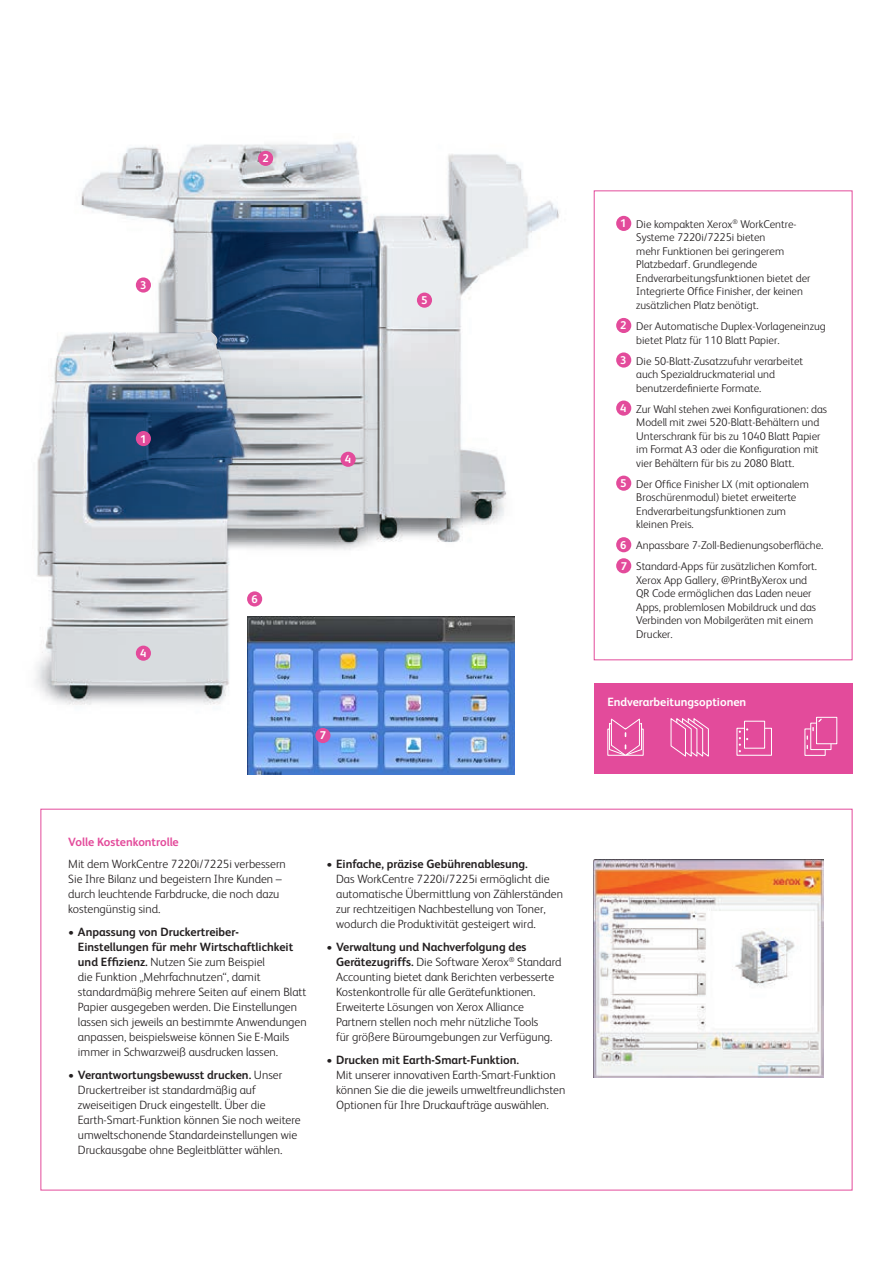
<style>
.page{position:relative;width:893px;height:1263px;background:#fff}
.page>*{position:absolute;margin:0;border:0;box-sizing:border-box;transform-origin:0 0}
.t1{font:300 12px/15px "Xerox Sans";color:#231f20}
.t2{font:700 12px "Xerox Sans";color:#fff}
.t3{font:700 12px "Xerox Sans";color:#e34b9b}
.t4{font:300 11.25px/13.5px "Xerox Sans";color:#231f20}
.t5{font:700 11.25px "Xerox Sans";color:#fff}
.s1{font-weight:700}
.s2{font-weight:700;color:#fff}
</style>
<div class="page">
<img style="left:594px;top:859px;width:229px;height:219px">
<img style="left:81px;top:142px;width:478px;height:408px">
<img style="left:35px;top:316px;width:231px;height:389px">
<img style="left:38px;top:331px;width:206px;height:367px">
<img style="left:247px;top:617px;width:267px;height:158px">
<div style="left:247px;top:591px;width:15px;height:15px;background:#e34b9b;border-radius:50%"></div>
<div style="left:315px;top:728px;width:15px;height:15px;background:#e34b9b;border-radius:50%"></div>
<div style="left:594px;top:683px;width:258px;height:90px;background:#e34b9b"></div>
<div style="left:744px;top:721px;width:21px;height:28px;background:#e34b9b;border:1px solid #fff"></div>
<svg style="left:736px;top:727px;width:36px;height:29px"></svg>
<svg style="left:670px;top:718px;width:39px;height:39px"></svg>
<div style="left:804px;top:728px;width:22px;height:28px;background:#e34b9b;border:1px solid #fff"></div>
<div style="left:810px;top:723px;width:21px;height:27px;background:#e34b9b;border:1px solid #fff"></div>
<div style="left:816px;top:717px;width:21px;height:27px;background:#e34b9b;border:1px solid #fff"></div>
<svg style="left:807px;top:717px;width:16px;height:22px"></svg>
<div style="left:607px;top:728px;width:37px;height:28px;border:1px solid #fff"></div>
<svg style="left:608px;top:718px;width:34px;height:38px"></svg>
<div style="left:616px;top:216px;width:15px;height:15px;background:#e34b9b;border-radius:50%"></div>
<div style="left:616px;top:318px;width:15px;height:15px;background:#e34b9b;border-radius:50%"></div>
<div style="left:616px;top:352px;width:15px;height:16px;background:#e34b9b;border-radius:50%"></div>
<div style="left:616px;top:400px;width:15px;height:16px;background:#e34b9b;border-radius:50%"></div>
<div style="left:616px;top:476px;width:15px;height:15px;background:#e34b9b;border-radius:50%"></div>
<div style="left:616px;top:537px;width:15px;height:15px;background:#e34b9b;border-radius:50%"></div>
<div style="left:616px;top:558px;width:15px;height:15px;background:#e34b9b;border-radius:50%"></div>
<div style="left:594px;top:190px;width:258px;height:470px;border:1px solid #e34b9b"></div>
<div style="left:136px;top:431px;width:15px;height:15px;background:#e34b9b;border-radius:50%"></div>
<div style="left:136px;top:277px;width:15px;height:16px;background:#e34b9b;border-radius:50%"></div>
<div style="left:258px;top:151px;width:15px;height:15px;background:#e34b9b;border-radius:50%"></div>
<div style="left:417px;top:293px;width:15px;height:15px;background:#e34b9b;border-radius:50%"></div>
<div style="left:341px;top:452px;width:15px;height:15px;background:#e34b9b;border-radius:50%"></div>
<div style="left:136px;top:646px;width:15px;height:15px;background:#e34b9b;border-radius:50%"></div>
<p class="t5" style="left:140px;top:277px;width:8px">3</p>
<p class="t5" style="left:140px;top:431px;width:8px">1</p>
<p class="t5" style="left:262px;top:151px;width:8px">2</p>
<p class="t5" style="left:345px;top:452px;width:8px">4</p>
<p class="t5" style="left:421px;top:292px;width:8px">5</p>
<p class="t5" style="left:140px;top:645px;width:8px">4</p>
<p class="t5" style="left:251px;top:591px;width:8px">6</p>
<p class="t5" style="left:320px;top:728px;width:8px">7</p>
<p class="t3" style="left:68px;top:833px;width:112px">Volle Kostenkontrolle</p>
<p class="t1" style="left:68px;top:856px;width:219px">Mit dem WorkCentre 7220i/7225i verbessern Sie Ihre Bilanz und begeistern Ihre Kunden – durch leuchtende Farbdrucke, die noch dazu kostengünstig sind.</p>
<p class="t1" style="left:78px;top:924px;width:230px;text-indent:-10px">• <span class="s1">Anpassung von Druckertreiber-Einstellungen für mehr Wirtschaftlichkeit und Effizienz.</span> Nutzen Sie zum Beispiel<br>die Funktion „Mehrfachnutzen“, damit standardmäßig mehrere Seiten auf einem Blatt Papier ausgegeben werden. Die Einstellungen lassen sich jeweils an bestimmte Anwendungen anpassen, beispielsweise können Sie E-Mails immer in Schwarzweiß ausdrucken lassen.</p>
<p class="t1" style="left:78px;top:1066px;width:224px;text-indent:-10px">• <span class="s1">Verantwortungsbewusst drucken.</span> Unser Druckertreiber ist standardmäßig auf zweiseitigen Druck eingestellt. Über die Earth-Smart-Funktion können Sie noch weitere umweltschonende Standardeinstellungen wie Druckausgabe ohne Begleitblätter wählen.</p>
<p class="t1" style="left:336px;top:856px;width:228px;text-indent:-10px">• <span class="s1">Einfache, präzise Gebührenablesung.<br></span>Das WorkCentre 7220i/7225i ermöglicht die automatische Übermittlung von Zählerständen zur rechtzeitigen Nachbestellung von Toner, wodurch die Produktivität gesteigert wird.</p>
<p class="t1" style="left:336px;top:939px;width:227px;text-indent:-10px">• <span class="s1">Verwaltung und Nachverfolgung des Gerätezugriffs.</span> Die Software Xerox<sup>®</sup> Standard Accounting bietet dank Berichten verbesserte Kostenkontrolle für alle Gerätefunktionen.<br>Erweiterte Lösungen von Xerox Alliance Partnern stellen noch mehr nützliche Tools<br>für größere Büroumgebungen zur Verfügung.</p>
<p class="t1" style="left:336px;top:1051px;width:231px;text-indent:-10px">• <span class="s1">Drucken mit Earth-Smart-Funktion.<br></span>Mit unserer innovativen Earth-Smart-Funktion können Sie die die jeweils umweltfreundlichsten Optionen für Ihre Druckaufträge auswählen.</p>
<p class="t4" style="left:636px;top:217px;width:176px;text-indent:-16px"><span class="s2">1</span> Die kompakten Xerox<sup>®</sup> WorkCentre-Systeme 7220i/7225i bieten<br>mehr Funktionen bei geringerem Platzbedarf. Grundlegende Endverarbeitungsfunktionen bietet der Integrierte Office Finisher, der keinen zusätzlichen Platz benötigt.</p>
<p class="t4" style="left:636px;top:319px;width:191px;text-indent:-16px"><span class="s2">2</span> Der Automatische Duplex-Vorlageneinzug bietet Platz für 110 Blatt Papier.</p>
<p class="t4" style="left:636px;top:353px;width:168px;text-indent:-16px"><span class="s2">3</span> Die 50-Blatt-Zusatzzufuhr verarbeitet auch Spezialdruckmaterial und benutzerdefinierte Formate.</p>
<p class="t4" style="left:636px;top:401px;width:192px;text-indent:-16px"><span class="s2">4</span> Zur Wahl stehen zwei Konfigurationen: das Modell mit zwei 520-Blatt-Behältern und Unterschrank für bis zu 1040 Blatt Papier im Format A3 oder die Konfiguration mit vier Behältern für bis zu 2080 Blatt.</p>
<p class="t4" style="left:636px;top:477px;width:174px;text-indent:-16px"><span class="s2">5</span> Der Office Finisher LX (mit optionalem<br>Broschürenmodul) bietet erweiterte<br>Endverarbeitungsfunktionen zum kleinen Preis.</p>
<p class="t4" style="left:620px;top:534px;width:205px;line-height:21px"><span class="s2">6</span> Anpassbare 7-Zoll-Bedienungsoberfläche.<br><span class="s2">7</span> Standard-Apps für zusätzlichen Komfort.</p>
<p class="t4" style="left:636px;top:573px;width:181px">Xerox App Gallery, @PrintByXerox und<br>QR Code ermöglichen das Laden neuer<br>Apps, problemlosen Mobildruck und das<br>Verbinden von Mobilgeräten mit einem<br>Drucker.</p>
<p class="t2" style="left:607px;top:694px;width:140px">Endverarbeitungsoptionen</p>
</div>
